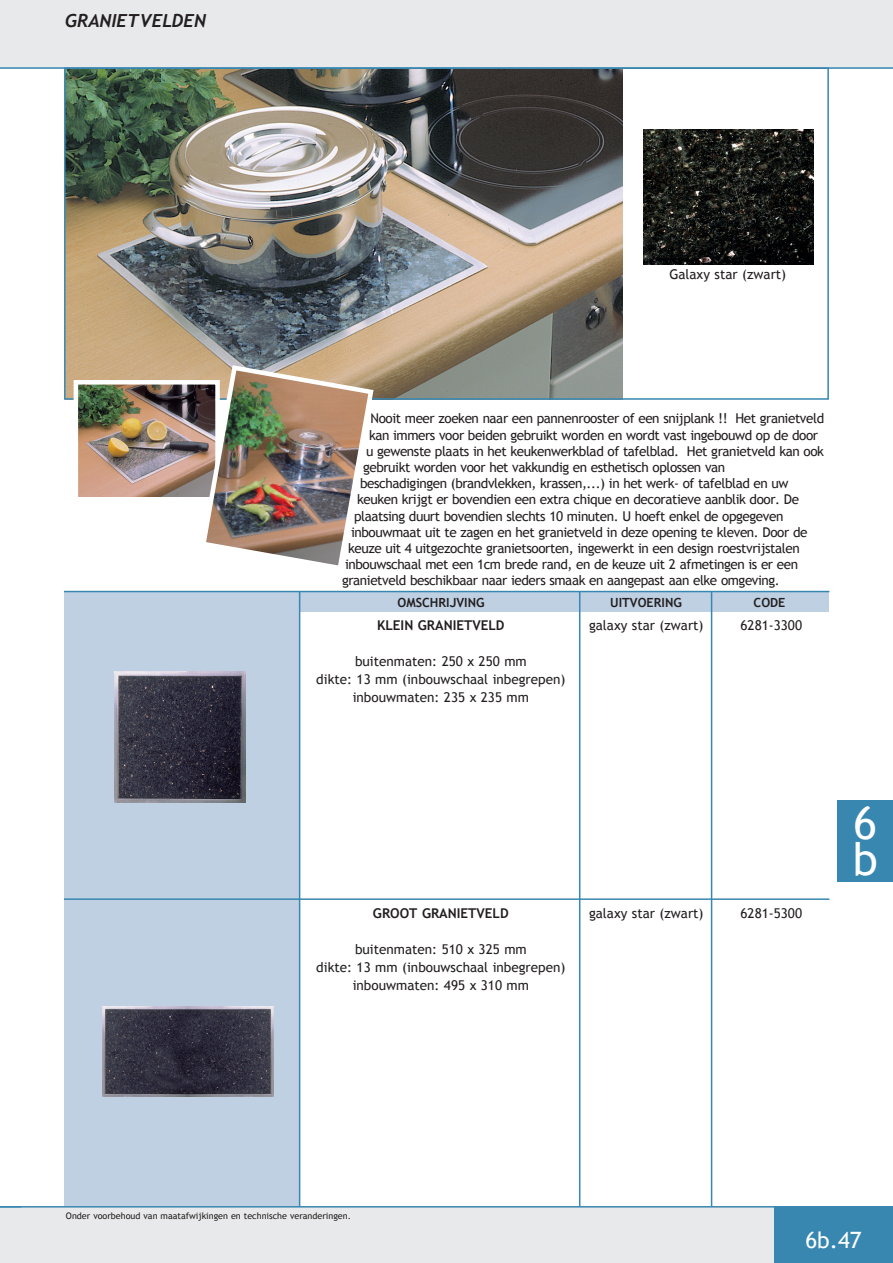
<style>
.page{position:relative;width:893px;height:1263px;background:#fff}
.page>*{position:absolute;margin:0;border:0;box-sizing:border-box;transform-origin:0 0}
.t1{font:45px/36px "Trebuchet MS";color:#fff}
.t2{font:22.5px "Trebuchet MS";color:#fff}
.t3{font:italic 700 18px "Trebuchet";color:#231f20}
.t4{font:13.5px "Trebuchet MS";letter-spacing:-.03em;color:#231f20}
.t5{font:13.5px/18px "Trebuchet MS";color:#231f20;text-align:center}
.t6{font:700 13.5px "Trebuchet MS";color:#231f20}
.t7{font:700 12.6px "Trebuchet MS";color:#231f20}
.t8{font:9px "Trebuchet MS";color:#231f20}
</style>
<div class="page">
<div style="left:0;top:0;width:893px;height:68px;background:#e8e9ea"></div>
<img style="left:67px;top:70px;width:556px;height:327px">
<div style="left:64px;top:592px;width:235px;height:615px;background:#bfd0e3"></div>
<img style="left:79px;top:385px;width:117px;height:111px">
<div style="left:74px;top:380px;width:146px;height:198px;border:4px solid #fff"></div>
<img style="left:643px;top:130px;width:170px;height:135px">
<div style="left:300px;top:592px;width:529px;height:19px;background:#bfd0e3"></div>
<img style="left:114px;top:672px;width:131px;height:130px">
<img style="left:103px;top:1007px;width:171px;height:90px">
<hr style="left:64px;top:591px;width:765px;height:1px;background:#3887b1">
<hr style="left:64px;top:898px;width:765px;height:2px;background:#3887b1">
<hr style="left:579px;top:592px;width:1px;height:616px;background:#3887b1">
<hr style="left:711px;top:592px;width:1px;height:616px;background:#3887b1">
<hr style="left:299px;top:591px;width:1px;height:616px;background:#3887b1">
<img style="left:196px;top:363px;width:180px;height:215px">
<div style="left:0;top:1206px;width:853px;height:57px;background:#e8e9ea"></div>
<div style="left:774px;top:1206px;width:119px;height:57px;background:#3887b1"></div>
<hr style="left:0;top:1206px;width:893px;height:1px;background:#3887b1">
<div style="left:838px;top:800px;width:55px;height:82px;background:#3887b1"></div>
<hr style="left:0;top:67px;width:893px;height:2px;background:#3887b1">
<h3 class="t3" style="left:65px;top:9px;width:142px">GRANIETVELDEN</h3>
<p class="t5" style="left:669px;top:265px;width:118px">Galaxy star (zwart)</p>
<p class="t4" style="left:370px;top:411px;width:455px">Nooit meer zoeken naar een pannenrooster of een snijplank !! Het granietveld</p>
<p class="t4" style="left:369px;top:427px;width:451px">kan immers voor beiden gebruikt worden en wordt vast ingebouwd op de door</p>
<p class="t4" style="left:366px;top:443px;width:459px">u gewenste plaats in het keukenwerkblad of tafelblad. Het granietveld kan ook</p>
<p class="t4" style="left:363px;top:459px;width:364px">gebruikt worden voor het vakkundig en esthetisch oplossen van</p>
<p class="t4" style="left:360px;top:475px;width:430px">beschadigingen (brandvlekken, krassen,...) in het werk- of tafelblad en uw</p>
<p class="t4" style="left:357px;top:492px;width:444px">keuken krijgt er bovendien een extra chique en decoratieve aanblik door. De</p>
<p class="t4" style="left:354px;top:508px;width:431px">plaatsing duurt bovendien slechts 10 minuten. U hoeft enkel de opgegeven</p>
<p class="t4" style="left:351px;top:524px;width:458px">inbouwmaat uit te zagen en het granietveld in deze opening te kleven. Door de</p>
<p class="t4" style="left:348px;top:540px;width:453px">keuze uit 4 uitgezochte granietsoorten, ingewerkt in een design roestvrijstalen</p>
<p class="t4" style="left:345px;top:556px;width:455px">inbouwschaal met een 1cm brede rand, en de keuze uit 2 afmetingen is er een</p>
<p class="t4" style="left:342px;top:573px;width:439px">granietveld beschikbaar naar ieders smaak en aangepast aan elke omgeving.</p>
<p class="t7" style="left:397px;top:595px;width:89px">OMSCHRIJVING</p>
<p class="t6" style="left:377px;top:617px;width:129px">KLEIN GRANIETVELD</p>
<p class="t5" style="left:316px;top:652px;width:251px">buitenmaten: 250 x 250 mm<br>dikte: 13 mm (inbouwschaal inbegrepen) inbouwmaten: 235 x 235 mm</p>
<p class="t7" style="left:610px;top:595px;width:73px">UITVOERING</p>
<p class="t7" style="left:754px;top:595px;width:33px">CODE</p>
<p class="t5" style="left:589px;top:616px;width:116px">galaxy star (zwart)</p>
<p class="t5" style="left:741px;top:616px;width:63px">6281-3300</p>
<p class="t6" style="left:373px;top:905px;width:137px">GROOT GRANIETVELD</p>
<p class="t5" style="left:316px;top:940px;width:251px">buitenmaten: 510 x 325 mm<br>dikte: 13 mm (inbouwschaal inbegrepen) inbouwmaten: 495 x 310 mm</p>
<p class="t5" style="left:589px;top:904px;width:116px">galaxy star (zwart)</p>
<p class="t5" style="left:741px;top:904px;width:63px">6281-5300</p>
<h1 class="t1" style="left:853px;top:805px;width:27px">6 b</h1>
<p class="t8" style="left:66px;top:1210px;width:287px">Onder voorbehoud van maatafwijkingen en technische veranderingen.</p>
<h2 class="t2" style="left:805px;top:1227px;width:58px">6b.47</h2>
</div>
